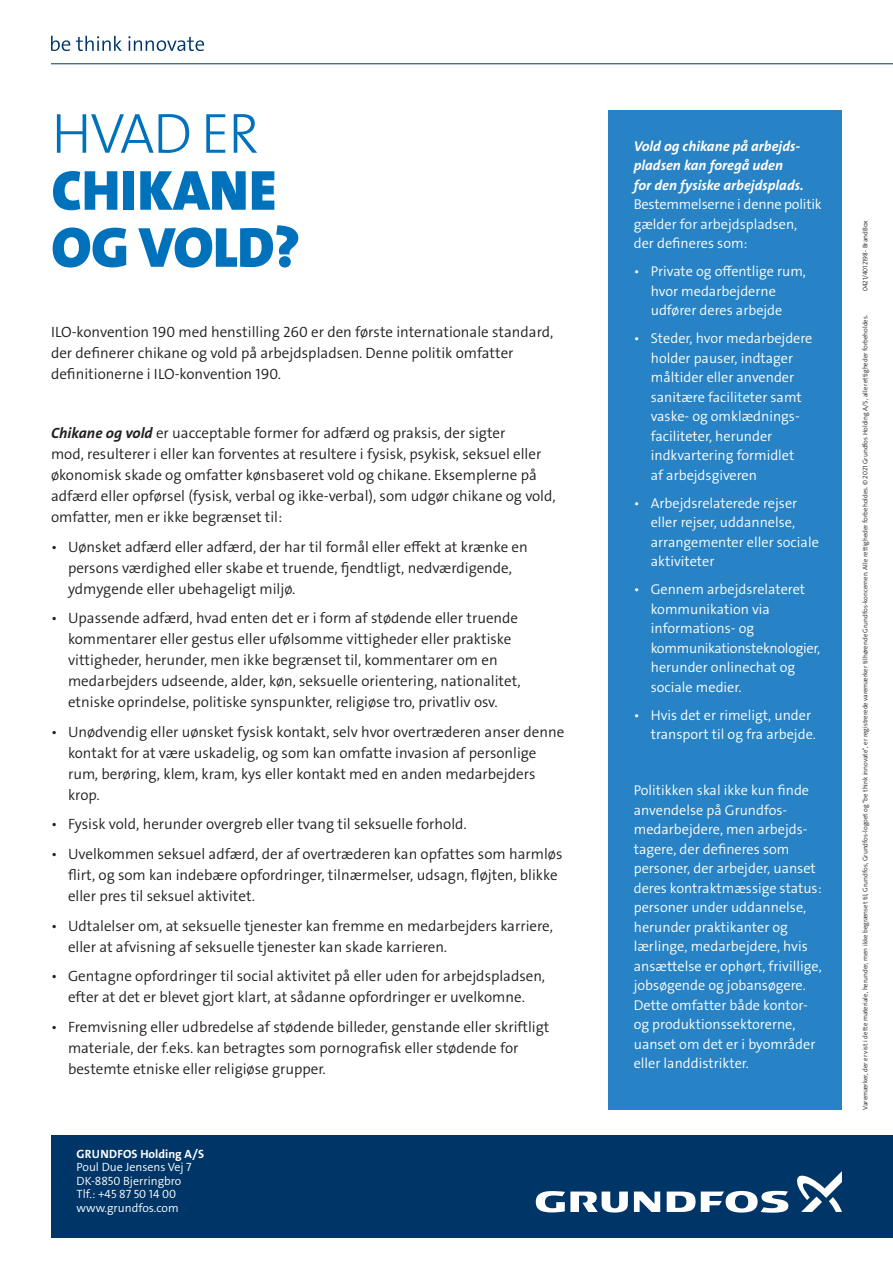
<style>
.page{position:relative;width:893px;height:1263px;background:#fff}
.page>*{position:absolute;margin:0;border:0;box-sizing:border-box;transform-origin:0 0}
.t1{font:57px/57px "Grundfos The Sans V2 OT 9 BL";letter-spacing:-.005em;color:#0072bc}
.t2{font:57px "Grundfos The Sans V2 OT 3 L";letter-spacing:-.025em;color:#0072bc}
.t3{font:15px/21px "Grundfos The Sans V2 OT 4 SL";color:#231f20}
.t4{font:14.25px/19.5px "Grundfos The Sans V2 OT 4 SL";color:#fff}
.t5{font:14.25px/19.5px "Grundfos The Sans V2 OT 7 B Italic";color:#fff}
.t6{font:12px/13.5px "Grundfos The Sans V2 OT 4 SL";color:#fff}
.t7{font:12px "Grundfos The Sans V2 OT 7 B";letter-spacing:.01em;color:#fff}
.t8{font:6.75px "Grundfos The Sans V2 OT 4 SL";color:#231f20}
.s1{font-family:"Grundfos The Sans V2 OT 7 B Italic"}
</style>
<div class="page">
<div style="left:51px;top:1135px;width:842px;height:102px;background:#003667"></div>
<hr style="left:51px;top:63px;width:842px;height:1px;background:#003667">
<svg style="left:634px;top:1191px;width:26px;height:21px"></svg>
<svg style="left:536px;top:1191px;width:92px;height:21px"></svg>
<svg style="left:667px;top:1191px;width:121px;height:22px"></svg>
<svg style="left:797px;top:1171px;width:45px;height:41px"></svg>
<svg style="left:51px;top:36px;width:19px;height:15px"></svg>
<svg style="left:76px;top:36px;width:46px;height:15px"></svg>
<svg style="left:128px;top:36px;width:76px;height:15px"></svg>
<div style="left:608px;top:111px;width:234px;height:999px;background:#2783c5"></div>
<h1 class="t2" style="left:51px;top:97px;width:209px">HVAD ER</h1>
<h1 class="t1" style="left:51px;top:162px;width:250px">CHIKANE<br>OG VOLD?</h1>
<p class="t3" style="left:51px;top:322px;width:504px">ILO-konvention 190 med henstilling 260 er den første internationale standard, der definerer chikane og vold på arbejdspladsen. Denne politik omfatter definitionerne i ILO-konvention 190.</p>
<p class="t3" style="left:51px;top:423px;width:506px"><span class="s1">Chikane og vold</span> er uacceptable former for adfærd og praksis, der sigter<br>mod, resulterer i eller kan forventes at resultere i fysisk, psykisk, seksuel eller økonomisk skade og omfatter kønsbaseret vold og chikane. Eksemplerne på adfærd eller opførsel (fysisk, verbal og ikke-verbal), som udgør chikane og vold, omfatter, men er ikke begrænset til:</p>
<p class="t3" style="left:68px;top:536px;width:461px;text-indent:-17px">• Uønsket adfærd eller adfærd, der har til formål eller effekt at krænke en persons værdighed eller skabe et truende, fjendtligt, nedværdigende, ydmygende eller ubehageligt miljø.</p>
<p class="t3" style="left:68px;top:608px;width:454px;text-indent:-17px">• Upassende adfærd, hvad enten det er i form af stødende eller truende kommentarer eller gestus eller ufølsomme vittigheder eller praktiske vittigheder, herunder, men ikke begrænset til, kommentarer om en medarbejders udseende, alder, køn, seksuelle orientering, nationalitet, etniske oprindelse, politiske synspunkter, religiøse tro, privatliv osv.</p>
<p class="t3" style="left:68px;top:721px;width:498px;text-indent:-17px">• Unødvendig eller uønsket fysisk kontakt, selv hvor overtræderen anser denne kontakt for at være uskadelig, og som kan omfatte invasion af personlige rum, berøring, klem, kram, kys eller kontakt med en anden medarbejders krop.</p>
<p class="t3" style="left:51px;top:814px;width:417px">• Fysisk vold, herunder overgreb eller tvang til seksuelle forhold.</p>
<p class="t3" style="left:68px;top:843px;width:496px;text-indent:-17px">• Uvelkommen seksuel adfærd, der af overtræderen kan opfattes som harmløs flirt, og som kan indebære opfordringer, tilnærmelser, udsagn, fløjten, blikke eller pres til seksuel aktivitet.</p>
<p class="t3" style="left:68px;top:915px;width:487px;text-indent:-17px">• Udtalelser om, at seksuelle tjenester kan fremme en medarbejders karriere, eller at afvisning af seksuelle tjenester kan skade karrieren.</p>
<p class="t3" style="left:51px;top:965px;width:496px;text-align:center">• Gentagne opfordringer til social aktivitet på eller uden for arbejdspladsen, efter at det er blevet gjort klart, at sådanne opfordringer er uvelkomne.</p>
<p class="t3" style="left:68px;top:1016px;width:483px;text-indent:-17px">• Fremvisning eller udbredelse af stødende billeder, genstande eller skriftligt materiale, der f.eks. kan betragtes som pornografisk eller stødende for bestemte etniske eller religiøse grupper.</p>
<p class="t7" style="left:77px;top:1146px;width:129px">GRUNDFOS Holding A/S</p>
<p class="t6" style="left:77px;top:1161px;width:117px">Poul Due Jensens Vej 7<br>DK-8850 Bjerringbro<br>Tlf.: +45 87 50 14 00 www.grundfos.com</p>
<p class="t5" style="left:634px;top:136px;width:171px">Vold og chikane på arbejds&shy;pladsen kan foregå uden for den fysiske arbejdsplads.</p>
<p class="t4" style="left:634px;top:195px;width:189px">Bestemmelserne i denne politik gælder for arbejdspladsen,<br>der defineres som:</p>
<p class="t4" style="left:651px;top:262px;width:157px;text-indent:-17px">• Private og offentlige rum, hvor medarbejderne udfører deres arbejde</p>
<p class="t4" style="left:651px;top:329px;width:163px;text-indent:-17px">• Steder, hvor medarbejdere holder pauser, indtager måltider eller anvender sanitære faciliteter samt vaske- og omklædnings&shy;faciliteter, herunder indkvartering formidlet<br>af arbejdsgiveren</p>
<p class="t4" style="left:651px;top:493px;width:170px;text-indent:-17px">• Arbejdsrelaterede rejser eller rejser, uddannelse, arrangementer eller sociale aktiviteter</p>
<p class="t4" style="left:651px;top:580px;width:171px;text-indent:-17px">• Gennem arbejdsrelateret kommunikation via informations- og kommunikationsteknologier, herunder onlinechat og sociale medier.</p>
<p class="t4" style="left:651px;top:705px;width:167px;text-indent:-17px">• Hvis det er rimeligt, under transport til og fra arbejde.</p>
<p class="t4" style="left:634px;top:781px;width:189px">Politikken skal ikke kun finde anvendelse på Grundfos&shy;medarbejdere, men arbejds&shy;tagere, der defineres som personer, der arbejder, uanset deres kontraktmæssige status: personer under uddannelse, herunder praktikanter og lærlinge, medarbejdere, hvis ansættelse er ophørt, frivillige, jobsøgende og jobansøgere.<br>Dette omfatter både kontor&shy;og produktionssektorerne, uanset om det er i byområder eller landdistrikter.</p>
<p class="t8" style="left:861px;top:291px;width:73px;rotate:-90deg">0421/4012198- BrandBox</p>
<p class="t8" style="left:861px;top:1110px;width:796px;rotate:-90deg">Varemærker, der er vist i dette materiale, herunder, men ikke begrænset til, Grundfos, Grundfos-logoet og "be think innovate", er registrerede varemærker tilhørende Grundfos-koncernen. Alle rettigheder forbeholdes. © 2021 Grundfos Holding A/S, alle rettigheder forbeholdes.</p>
</div>
